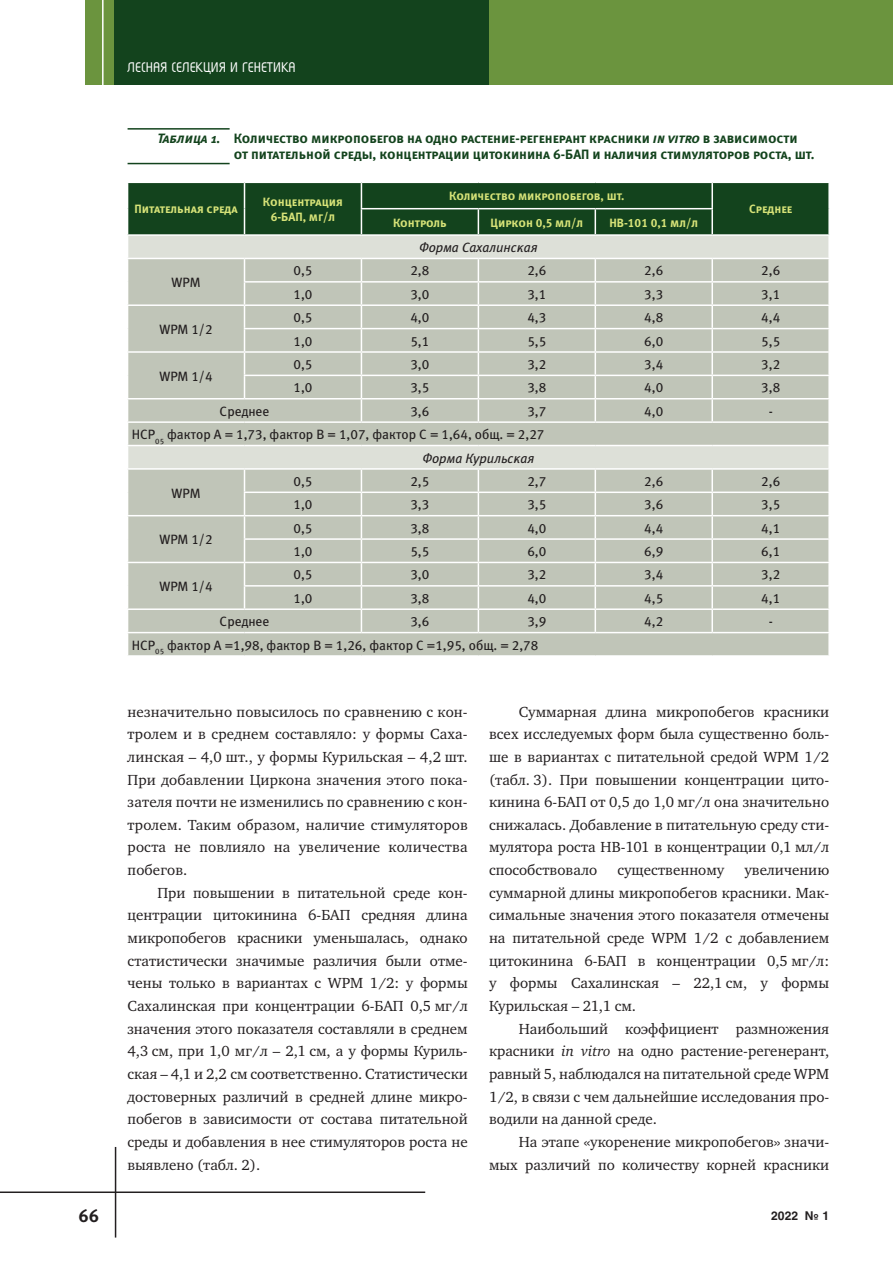
<style>
.page{position:relative;width:893px;height:1263px;background:#fff}
.page>*{position:absolute;margin:0;border:0;box-sizing:border-box;transform-origin:0 0}
.t1{font:18px "Meta Bold C";color:#231f20}
.t2{font:700 16.5px "Magic C";color:#fff}
.Text{font:15px/22.6px "Charter C";color:#231f20;text-align:justify}
.Tabl_02{font:13.5px "Meta Book LFC";color:#231f20}
.Tabl_Zag{font:13.5px/16.2px "Meta Bold Caps C";color:#13431d}
.Tabl_02-2{font:italic 13.5px "Meta Book LFC";color:#231f20}
.Tabl_01{font:12px/14.4px "Meta Bold Caps LFC";color:#d7e378;text-align:center}
.t3{font:700 12px "Helios C";color:#231f20}
.s1{font-style:italic}
</style>
<div class="page">
<div style="left:85px;top:0;width:808px;height:85px;background:#6b943e"></div>
<div style="left:115px;top:0;width:374px;height:85px;background:#13431d"></div>
<hr style="left:102px;top:0;width:2px;height:85px;background:#fff">
<hr style="left:0;top:1191px;width:425px;height:2px;background:#231f20">
<hr style="left:115px;top:1147px;width:1px;height:90px;background:#231f20">
<hr style="left:128px;top:128px;width:102px;height:2px;background:#13431d">
<hr style="left:128px;top:163px;width:102px;height:1px;background:#13431d">
<svg style="left:127px;top:182px;width:702px;height:473px;background:#b4bdaf"></svg>
<hr style="left:127px;top:632px;width:117px;height:1px;background:#fff">
<hr style="left:244px;top:632px;width:117px;height:1px;background:#fff">
<p class="t2" style="left:128px;top:60px;width:170px">ЛЕСНАЯ СЕЛЕКЦИЯ И ГЕНЕТИКА</p>
<p class="Tabl_Zag" style="left:234px;top:130px;width:582px;text-indent:-77px"><span class="s1">Таблица 1.</span> Количество микропобегов на одно растение-регенерант красники <span class="s1">in vitro</span> в зависимости от питательной среды, концентрации цитокинина 6-БАП и наличия стимуляторов роста, шт.</p>
<p class="Tabl_01" style="left:135px;top:202px;width:104px">Питательная среда</p>
<p class="Tabl_01" style="left:263px;top:195px;width:82px">Концентрация<br>6-БАП, мг/л</p>
<p class="Tabl_01" style="left:449px;top:189px;width:177px">Количество микропобегов, шт.</p>
<p class="Tabl_01" style="left:393px;top:215px;width:55px">Контроль</p>
<p class="Tabl_01" style="left:491px;top:215px;width:94px">Циркон 0,5 мл/л</p>
<p class="Tabl_01" style="left:609px;top:215px;width:90px">HB-101 0,1 мл/л</p>
<p class="Tabl_02-2" style="left:419px;top:240px;width:120px">Форма Сахалинская</p>
<p class="Tabl_01" style="left:749px;top:202px;width:45px">Среднее</p>
<p class="Tabl_02" style="left:172px;top:275px;width:30px">WPM</p>
<p class="Tabl_02" style="left:159px;top:322px;width:55px">WPM 1/2</p>
<p class="Tabl_02" style="left:159px;top:368px;width:55px">WPM 1/4</p>
<p class="Tabl_02" style="left:293px;top:263px;width:20px">0,5</p>
<p class="Tabl_02" style="left:410px;top:263px;width:20px">2,8</p>
<p class="Tabl_02" style="left:527px;top:263px;width:20px">2,6</p>
<p class="Tabl_02" style="left:644px;top:263px;width:20px">2,6</p>
<p class="Tabl_02" style="left:761px;top:263px;width:20px">2,6</p>
<p class="Tabl_02" style="left:293px;top:287px;width:20px">1,0</p>
<p class="Tabl_02" style="left:410px;top:287px;width:20px">3,0</p>
<p class="Tabl_02" style="left:527px;top:287px;width:20px">3,1</p>
<p class="Tabl_02" style="left:644px;top:287px;width:20px">3,3</p>
<p class="Tabl_02" style="left:761px;top:287px;width:20px">3,1</p>
<p class="Tabl_02" style="left:293px;top:310px;width:20px">0,5</p>
<p class="Tabl_02" style="left:410px;top:310px;width:20px">4,0</p>
<p class="Tabl_02" style="left:527px;top:310px;width:20px">4,3</p>
<p class="Tabl_02" style="left:644px;top:310px;width:20px">4,8</p>
<p class="Tabl_02" style="left:761px;top:310px;width:20px">4,4</p>
<p class="Tabl_02" style="left:293px;top:333px;width:20px">1,0</p>
<p class="Tabl_02" style="left:410px;top:333px;width:20px">5,1</p>
<p class="Tabl_02" style="left:527px;top:333px;width:20px">5,5</p>
<p class="Tabl_02" style="left:644px;top:333px;width:20px">6,0</p>
<p class="Tabl_02" style="left:761px;top:333px;width:20px">5,5</p>
<p class="Tabl_02" style="left:293px;top:357px;width:20px">0,5</p>
<p class="Tabl_02" style="left:410px;top:357px;width:20px">3,0</p>
<p class="Tabl_02" style="left:527px;top:357px;width:20px">3,2</p>
<p class="Tabl_02" style="left:644px;top:357px;width:20px">3,4</p>
<p class="Tabl_02" style="left:761px;top:357px;width:20px">3,2</p>
<p class="Tabl_02" style="left:293px;top:380px;width:20px">1,0</p>
<p class="Tabl_02" style="left:410px;top:380px;width:20px">3,5</p>
<p class="Tabl_02" style="left:527px;top:380px;width:20px">3,8</p>
<p class="Tabl_02" style="left:644px;top:380px;width:20px">4,0</p>
<p class="Tabl_02" style="left:761px;top:380px;width:20px">3,8</p>
<p class="Tabl_02" style="left:220px;top:403px;width:51px">Среднее</p>
<p class="Tabl_02" style="left:410px;top:403px;width:20px">3,6</p>
<p class="Tabl_02" style="left:527px;top:403px;width:20px">3,7</p>
<p class="Tabl_02" style="left:644px;top:403px;width:20px">4,0</p>
<p class="Tabl_02" style="left:769px;top:403px;width:6px">-</p>
<p class="Tabl_02" style="left:132px;top:427px;width:414px">НСР<sub>05</sub> фактор А = 1,73, фактор В = 1,07, фактор С = 1,64, общ. = 2,27</p>
<p class="Tabl_02-2" style="left:422px;top:450px;width:114px">Форма Курильская</p>
<p class="Tabl_02" style="left:172px;top:485px;width:30px">WPM</p>
<p class="Tabl_02" style="left:293px;top:474px;width:20px">0,5</p>
<p class="Tabl_02" style="left:410px;top:474px;width:20px">2,5</p>
<p class="Tabl_02" style="left:527px;top:474px;width:20px">2,7</p>
<p class="Tabl_02" style="left:644px;top:474px;width:20px">2,6</p>
<p class="Tabl_02" style="left:761px;top:474px;width:20px">2,6</p>
<p class="Tabl_02" style="left:293px;top:497px;width:20px">1,0</p>
<p class="Tabl_02" style="left:410px;top:497px;width:20px">3,3</p>
<p class="Tabl_02" style="left:527px;top:497px;width:20px">3,5</p>
<p class="Tabl_02" style="left:644px;top:497px;width:20px">3,6</p>
<p class="Tabl_02" style="left:761px;top:497px;width:20px">3,5</p>
<p class="Tabl_02" style="left:159px;top:532px;width:55px">WPM 1/2</p>
<p class="Tabl_02" style="left:159px;top:579px;width:55px">WPM 1/4</p>
<p class="Tabl_02" style="left:293px;top:520px;width:20px">0,5</p>
<p class="Tabl_02" style="left:410px;top:520px;width:20px">3,8</p>
<p class="Tabl_02" style="left:527px;top:520px;width:20px">4,0</p>
<p class="Tabl_02" style="left:644px;top:520px;width:20px">4,4</p>
<p class="Tabl_02" style="left:761px;top:520px;width:20px">4,1</p>
<p class="Tabl_02" style="left:293px;top:544px;width:20px">1,0</p>
<p class="Tabl_02" style="left:410px;top:544px;width:20px">5,5</p>
<p class="Tabl_02" style="left:527px;top:544px;width:20px">6,0</p>
<p class="Tabl_02" style="left:644px;top:544px;width:20px">6,9</p>
<p class="Tabl_02" style="left:761px;top:544px;width:20px">6,1</p>
<p class="Tabl_02" style="left:293px;top:567px;width:20px">0,5</p>
<p class="Tabl_02" style="left:410px;top:567px;width:20px">3,0</p>
<p class="Tabl_02" style="left:527px;top:567px;width:20px">3,2</p>
<p class="Tabl_02" style="left:644px;top:567px;width:20px">3,4</p>
<p class="Tabl_02" style="left:761px;top:567px;width:20px">3,2</p>
<p class="Tabl_02" style="left:293px;top:590px;width:20px">1,0</p>
<p class="Tabl_02" style="left:410px;top:590px;width:20px">3,8</p>
<p class="Tabl_02" style="left:527px;top:590px;width:20px">4,0</p>
<p class="Tabl_02" style="left:644px;top:590px;width:20px">4,5</p>
<p class="Tabl_02" style="left:761px;top:590px;width:20px">4,1</p>
<p class="Tabl_02" style="left:220px;top:614px;width:51px">Среднее</p>
<p class="Tabl_02" style="left:410px;top:614px;width:20px">3,6</p>
<p class="Tabl_02" style="left:527px;top:614px;width:20px">3,9</p>
<p class="Tabl_02" style="left:644px;top:614px;width:20px">4,2</p>
<p class="Tabl_02" style="left:769px;top:614px;width:6px">-</p>
<p class="Tabl_02" style="left:132px;top:637px;width:408px">НСР<sub>05</sub> фактор А =1,98, фактор В = 1,26, фактор С =1,95, общ. = 2,78</p>
<p class="Text" style="left:128px;top:700px;width:342px">незначительно повысилось по сравнению с кон&shy;тролем и в среднем составляло: у формы Саха&shy;линская – 4,0 шт., у формы Курильская – 4,2 шт.<br>При добавлении Циркона значения этого пока&shy;зателя почти не изменились по сравнению с кон&shy;тролем. Таким образом, наличие стимуляторов роста не повлияло на увеличение количества побегов.</p>
<p class="Text" style="left:128px;top:881px;width:342px;text-indent:30px">При повышении в питательной среде кон&shy;центрации цитокинина 6-БАП средняя длина микропобегов красники уменьшалась, однако статистически значимые различия были отме&shy;чены только в вариантах с WPM 1/2: у формы Сахалинская при концентрации 6-БАП 0,5 мг/л значения этого показателя составляли в среднем 4,3 см, при 1,0 мг/л – 2,1 см, а у формы Куриль&shy;ская – 4,1 и 2,2 см соответственно. Статистически достоверных различий в средней длине микро&shy;побегов в зависимости от состава питательной среды и добавления в нее стимуляторов роста не выявлено (табл. 2).</p>
<p class="Text" style="left:489px;top:700px;width:342px;text-indent:30px">Суммарная длина микропобегов красники всех исследуемых форм была существенно боль&shy;ше в вариантах с питательной средой WPM 1/2 (табл. 3). При повышении концентрации цито&shy;кинина 6-БАП от 0,5 до 1,0 мг/л она значительно снижалась. Добавление в питательную среду сти&shy;мулятора роста HB-101 в концентрации 0,1 мл/л способствовало</p>
<p class="Text" style="left:489px;top:859px;width:342px;text-indent:255px">увеличению суммарной длины микропобегов красники. Мак&shy;симальные значения этого показателя отмечены на питательной среде WPM 1/2 с добавлением цитокинина 6-БАП в концентрации 0,5 мг/л: у формы Сахалинская – 22,1 см, у формы Курильская – 21,1 см.</p>
<p class="Text" style="left:489px;top:1017px;width:342px;text-indent:30px">Наибольший коэффициент размножения красники <span class="s1">in vitro</span> на одно растение-регенерант, равный 5, наблюдался на питательной среде WPM 1/2, в связи с чем дальнейшие исследования про&shy;водили на данной среде.</p>
<p class="Text" style="left:489px;top:1131px;width:342px;text-align:right">На этапе «укоренение микропобегов» значи&shy;мых различий по количеству корней красники</p>
<p class="Text" style="left:617px;top:859px;width:108px">существенному</p>
<p class="t1" style="left:78px;top:1205px;width:22px">66</p>
<p class="t3" style="left:771px;top:1208px;width:59px">2022 № 1</p>
</div>
